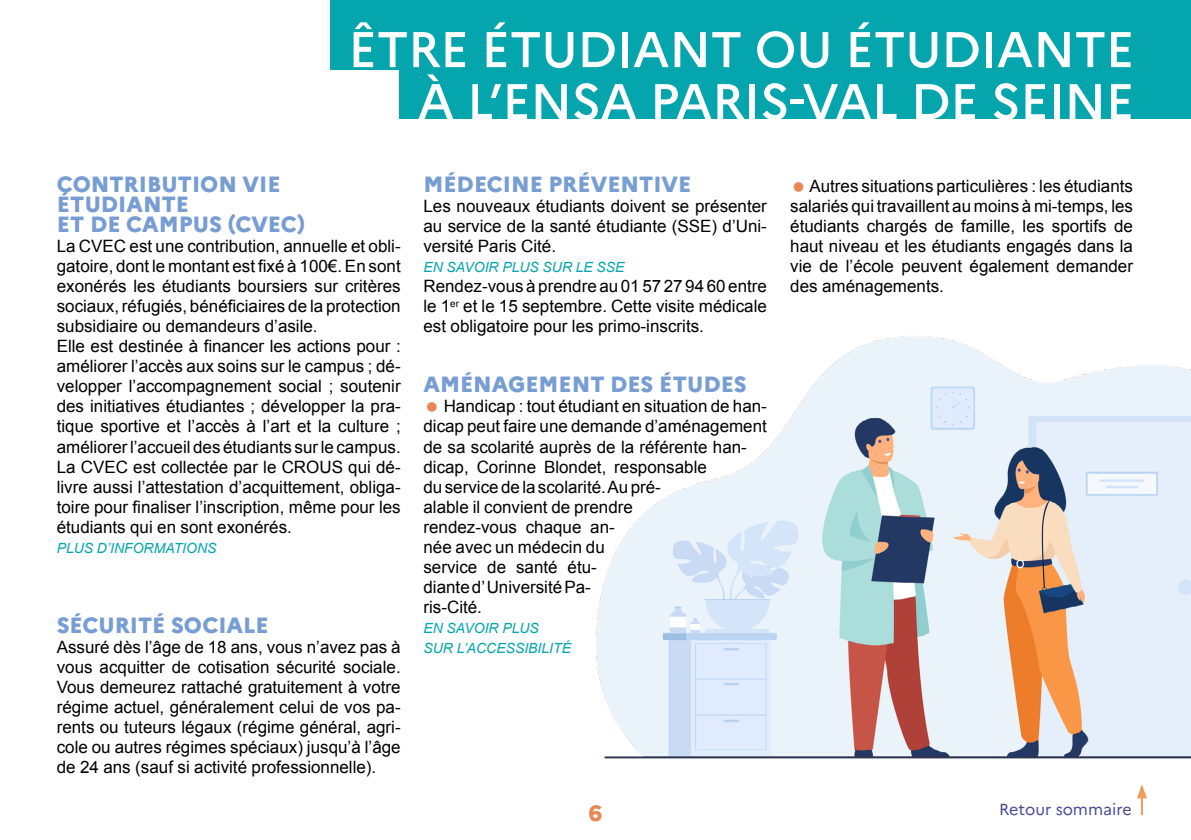
<style>
.page{position:relative;width:1191px;height:840px;background:#fff}
.page>*{position:absolute;margin:0;border:0;box-sizing:border-box;transform-origin:0 0}
.Titres_Marianne{font:500 50px "Marianne";letter-spacing:-.01em;color:#fff}
.Texte_courant_Arial{font:800 22px "Marianne";color:#779dd2}
.Sous-titres_texte_CA{font:800 22px/20px "Marianne";color:#779dd2}
.t1{font:800 22px "Marianne";color:#e78755}
.Texte_courant_Arial-2{font:17px/20px "Arial";color:#000;text-align:justify}
.t2{font:16px "Marianne";color:#474b98}
.Texte_courant_Arial-3{font:italic 14px/20px "Arial";color:#04a5ac}
</style>
<div class="page">
<hr style="left:1141px;top:794px;width:2px;height:20px;background:#ee9d58">
<div style="left:400px;top:69px;width:791px;height:50px;background:#04a5ac"></div>
<div style="left:330px;top:0;width:861px;height:69px;background:#04a5ac"></div>
<img style="left:596px;top:336px;width:595px;height:470px">
<svg style="left:1017px;top:468px;width:11px;height:5px"></svg>
<svg style="left:878px;top:437px;width:11px;height:6px"></svg>
<p class="Titres_Marianne" style="left:348px;top:19px;width:787px">ÊTRE ÉTUDIANT OU ÉTUDIANTE</p>
<p class="Titres_Marianne" style="left:417px;top:71px;width:718px">À L’ENSA PARIS-VAL DE SEINE</p>
<p class="Sous-titres_texte_CA" style="left:57px;top:174px;width:225px">CONTRIBUTION VIE<br>ÉTUDIANTE</p>
<p class="Sous-titres_texte_CA" style="left:57px;top:214px;width:250px">ET DE CAMPUS (CVEC)</p>
<p class="Texte_courant_Arial-2" style="left:57px;top:236px;width:345px">La CVEC est une contribution, annuelle et obli&shy;gatoire, dont le montant est fixé à 100€. En sont exonérés les étudiants boursiers sur critères sociaux, réfugiés, bénéficiaires de la protection subsidiaire ou demandeurs d’asile.</p>
<p class="Texte_courant_Arial-2" style="left:57px;top:336px;width:345px">Elle est destinée à financer les actions pour : améliorer l’accès aux soins sur le campus ; dé&shy;velopper l’accompagnement social ; soutenir des initiatives étudiantes ; développer la pra&shy;tique sportive et l’accès à l’art et la culture ; améliorer l’accueil des étudiants sur le campus.</p>
<p class="Texte_courant_Arial-2" style="left:57px;top:456px;width:345px">La CVEC est collectée par le CROUS qui dé&shy;livre aussi l’attestation d’acquittement, obliga&shy;toire pour finaliser l’inscription, même pour les étudiants qui en sont exonérés.</p>
<p class="Texte_courant_Arial-3" style="left:57px;top:537px;width:161px">PLUS D’INFORMATIONS</p>
<p class="Texte_courant_Arial" style="left:57px;top:611px;width:213px">SÉCURITÉ SOCIALE</p>
<p class="Texte_courant_Arial-2" style="left:57px;top:636px;width:345px">Assuré dès l’âge de 18 ans, vous n’avez pas à vous acquitter de cotisation sécurité sociale.<br>Vous demeurez rattaché gratuitement à votre régime actuel, généralement celui de vos pa&shy;rents ou tuteurs légaux (régime général, agri&shy;cole ou autres régimes spéciaux) jusqu’à l’âge de 24 ans (sauf si activité professionnelle).</p>
<p class="Texte_courant_Arial" style="left:423px;top:171px;width:269px">MÉDECINE PRÉVENTIVE</p>
<p class="Texte_courant_Arial-2" style="left:423px;top:196px;width:345px">Les nouveaux étudiants doivent se présenter au service de la santé étudiante (SSE) d’Uni&shy;versité Paris Cité.</p>
<p class="Texte_courant_Arial-3" style="left:423px;top:257px;width:203px">EN SAVOIR PLUS SUR LE SSE</p>
<p class="Texte_courant_Arial-2" style="left:423px;top:276px;width:345px">Rendez-vous à prendre au 01 57 27 94 60 entre le 1<sup>er</sup> et le 15 septembre. Cette visite médicale est obligatoire pour les primo-inscrits.</p>
<p class="Texte_courant_Arial" style="left:423px;top:371px;width:325px">AMÉNAGEMENT DES ÉTUDES</p>
<p class="Texte_courant_Arial-2" style="left:423px;top:396px;width:345px;text-align:left;text-indent:20px">Handicap : tout étudiant en situation de han&shy;dicap peut faire une demande d’aménagement de sa scolarité auprès de la référente han&shy;dicap, Corinne Blondet, responsable<br>du service de la scolarité. Au pré-<br>alable il convient de prendre<br>rendez-vous chaque an-<br>née avec un médecin du<br>service de santé étu-<br>diante d’ Université Pa-<br>ris-Cité.</p>
<p class="Texte_courant_Arial-3" style="left:423px;top:617px;width:149px">EN SAVOIR PLUS<br>SUR L’ACCESSIBILITÉ</p>
<p class="Texte_courant_Arial-2" style="left:790px;top:176px;width:344px;text-indent:19px">Autres situations particulières : les étudiants salariés qui travaillent au moins à mi-temps, les étudiants chargés de famille, les sportifs de haut niveau et les étudiants engagés dans la vie de l’école peuvent également demander des aménagements.</p>
<p class="t1" style="left:589px;top:799px;width:15px">6</p>
<p class="t2" style="left:999px;top:799px;width:134px">Retour sommaire</p>
</div>
